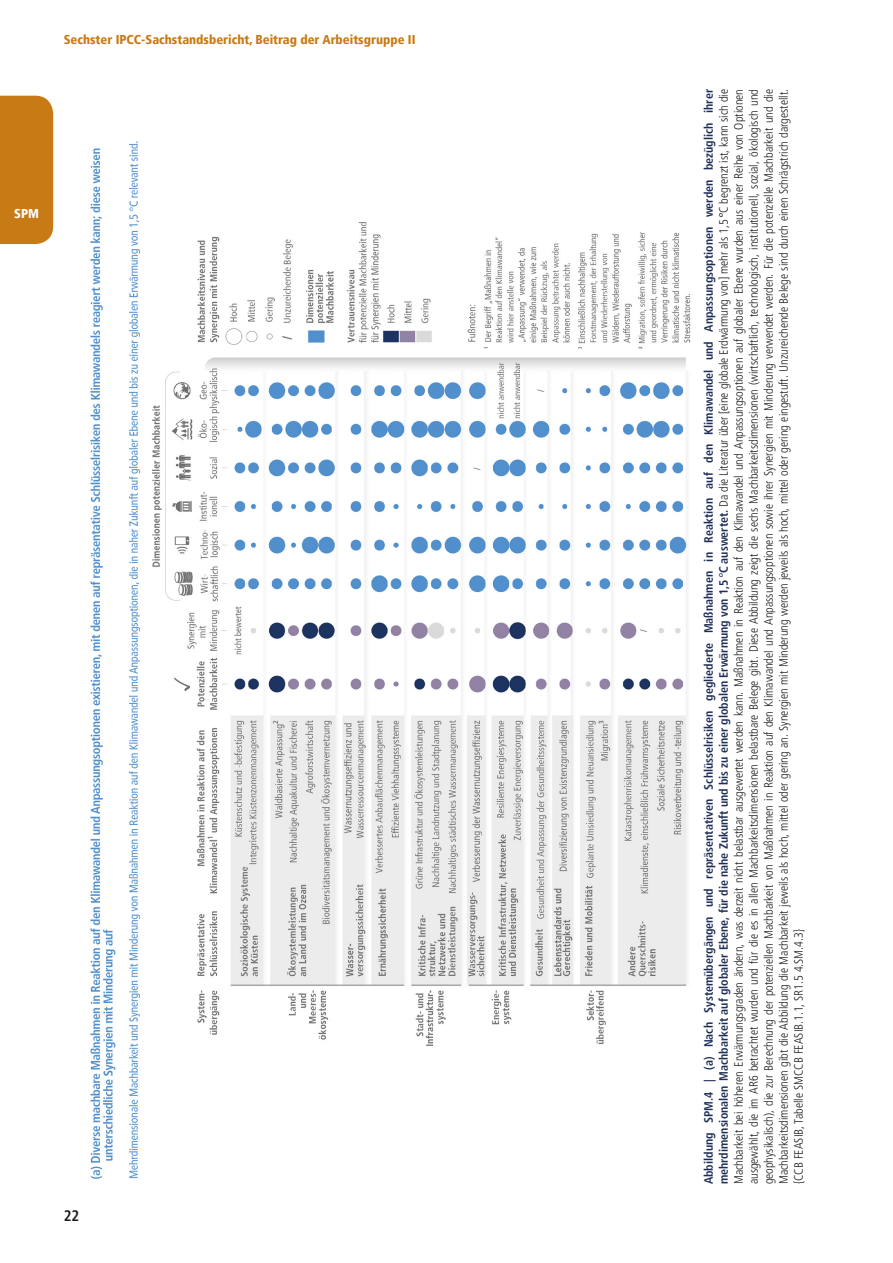
<style>
.page{position:relative;width:893px;height:1263px;background:#fff}
.page>*{position:absolute;margin:0;border:0;box-sizing:border-box;transform-origin:0 0}
.t1{font:700 condensed 15px "Frutiger LT Pro";color:#1d1d1b}
.t2{font:900 condensed 12.75px "Frutiger LT Pro";color:#c87a14}
.t3{font:900 condensed 12.75px "Frutiger LT Pro";color:#fff}
.Body_Figures_Figure_title{font:300 condensed 12px/15px "Frutiger LT Pro";color:#1d1d1b;text-align:justify}
.s1{font-weight:700;color:#1e2e57}
.s2{font-weight:400;font-style:italic;color:#1e2e57}
.s3{font-family:"Frutiger LT Std";font-stretch:normal}
.s4{font-weight:400;font-style:italic}
</style>
<div class="page">
<div style="left:0;top:96px;width:53px;height:148px;background:#c87a14"></div>
<img style="left:90px;top:141px;width:601px;height:1038px">
<p class="t2" style="left:64px;top:31px;width:353px">Sechster IPCC-Sachstandsbericht, Beitrag der Arbeitsgruppe II</p>
<p class="t3" style="left:14px;top:206px;width:26px">SPM</p>
<p class="t1" style="left:64px;top:1207px;width:17px">22</p>
<p class="Body_Figures_Figure_title" style="left:701px;top:1184px;width:1096px;rotate:-90deg"><span class="s1">Abbildung SPM.4 | (a) Nach Systemübergängen und repräsentativen Schlüsselrisiken gegliederte Maßnahmen in Reaktion auf den Klimawandel und Anpassungsoptionen werden bezüglich ihrer mehrdimensionalen Machbarkeit auf globaler Ebene, für die nahe Zukunft und bis zu einer globalen Erwärmung von 1,5</span> <span class="s2">°</span><span class="s1">C auswertet.</span> Da die Literatur über <span class="s3">[</span>eine globale Erdwärmung von<span class="s3">]</span> mehr als 1,5 <span class="s4">°</span>C begrenzt ist, kann sich die Machbarkeit bei höheren Erwärmungsgraden ändern, was derzeit nicht belastbar ausgewertet werden kann. Maßnahmen in Reaktion auf den Klimawandel und Anpassungsoptionen auf globaler Ebene wurden aus einer Reihe von Optionen ausgewählt, die im AR6 betrachtet wurden und für die es in allen Machbarkeitsdimensionen belastbare Belege gibt. Diese Abbildung zeigt die sechs Machbarkeitsdimensionen (wirtschaftlich, technologisch, institutionell, sozial, ökologisch und geophysikalisch), die zur Berechnung der potenziellen Machbarkeit von Maßnahmen in Reaktion auf den Klimawandel und Anpassungsoptionen sowie ihrer Synergien mit Minderung verwendet werden. Für die potenzielle Machbarkeit und die Machbarkeitsdimensionen gibt die Abbildung die Machbarkeit jeweils als hoch, mittel oder gering an. Synergien mit Minderung werden jeweils als hoch, mittel oder gering eingestuft. Unzureichende Belege sind durch einen Schrägstrich dargestellt. {CCB FEASIB, Tabelle SMCCB FEASIB.1.1, SR1.5 4.SM.4.3}</p>
</div>
